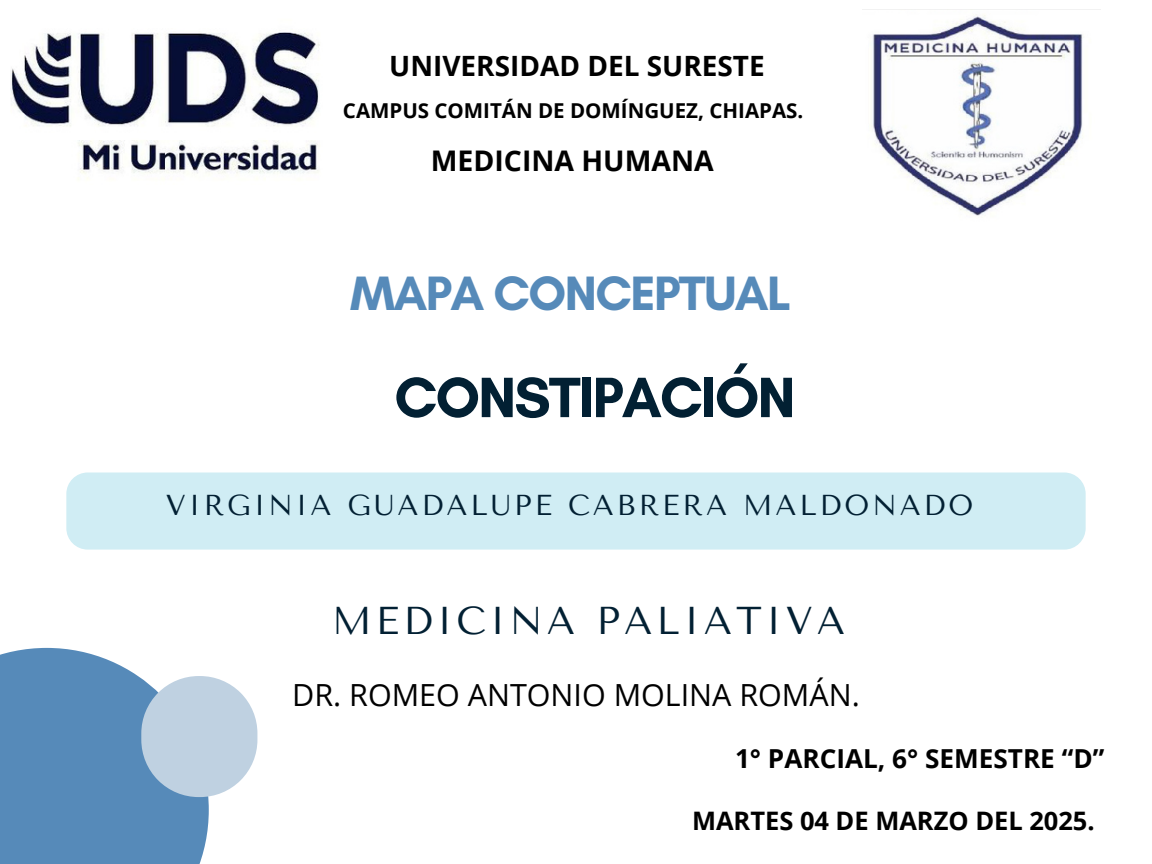
<style>
.page{position:relative;width:1152px;height:864px;background:#fff}
.page>*{position:absolute;margin:0;border:0;box-sizing:border-box;transform-origin:0 0}
.t1{font:700 57.9px "Glacial Indifference";letter-spacing:-.03em;color:#022033}
.t2{font:700 49.2px "Glacial Indifference";letter-spacing:-.03em;color:#568ab9}
.t3{font:38.7px "Tenor Sans";letter-spacing:.105em;color:#022033}
.t4{font:30.45px "Open Sans";color:#000}
.t5{font:28.65px "Tenor Sans";letter-spacing:.105em;color:#022033}
.t6{font:700 28.5px "Open Sans";color:#000}
.t7{font:700 28.05px "Open Sans";color:#000}
.t8{font:700 26.25px "Open Sans";color:#000}
.t9{font:700 25.5px "Open Sans";color:#000}
.t10{font:700 20.55px "Open Sans";color:#000}
</style>
<div class="page">
<img style="left:10px;top:32px;width:310px;height:148px">
<div style="left:66px;top:472px;width:1020px;height:78px;background:#d0edf4;border-radius:21px"></div>
<div style="left:0;top:648px;width:209px;height:216px;background:#568ab9"></div>
<svg style="left:141px;top:676px;width:116px;height:121px"></svg>
<img style="left:863px;top:9px;width:237px;height:207px">
<p class="t7" style="left:389px;top:46px;width:377px">UNIVERSIDAD DEL SURESTE</p>
<h4 class="t10" style="left:343px;top:96px;width:462px">CAMPUS COMITÁN DE DOMÍNGUEZ, CHIAPAS.</h4>
<p class="t6" style="left:431px;top:141px;width:285px">MEDICINA HUMANA</p>
<h5 class="t2" style="left:350px;top:263px;width:443px">MAPA CONCEPTUAL</h5>
<h4 class="t1" style="left:394px;top:362px;width:403px">CONSTIPACIÓN</h4>
<p class="t5" style="left:166px;top:489px;width:809px">VIRGINIA GUADALUPE CABRERA MALDONADO</p>
<h2 class="t3" style="left:332px;top:599px;width:514px">MEDICINA PALIATIVA</h2>
<h3 class="t4" style="left:292px;top:673px;width:569px">DR. ROMEO ANTONIO MOLINA ROMÁN.</h3>
<p class="t8" style="left:735px;top:740px;width:371px">1° PARCIAL, 6° SEMESTRE “D”</p>
<h5 class="t9" style="left:692px;top:803px;width:404px">MARTES 04 DE MARZO DEL 2025.</h5>
</div>
